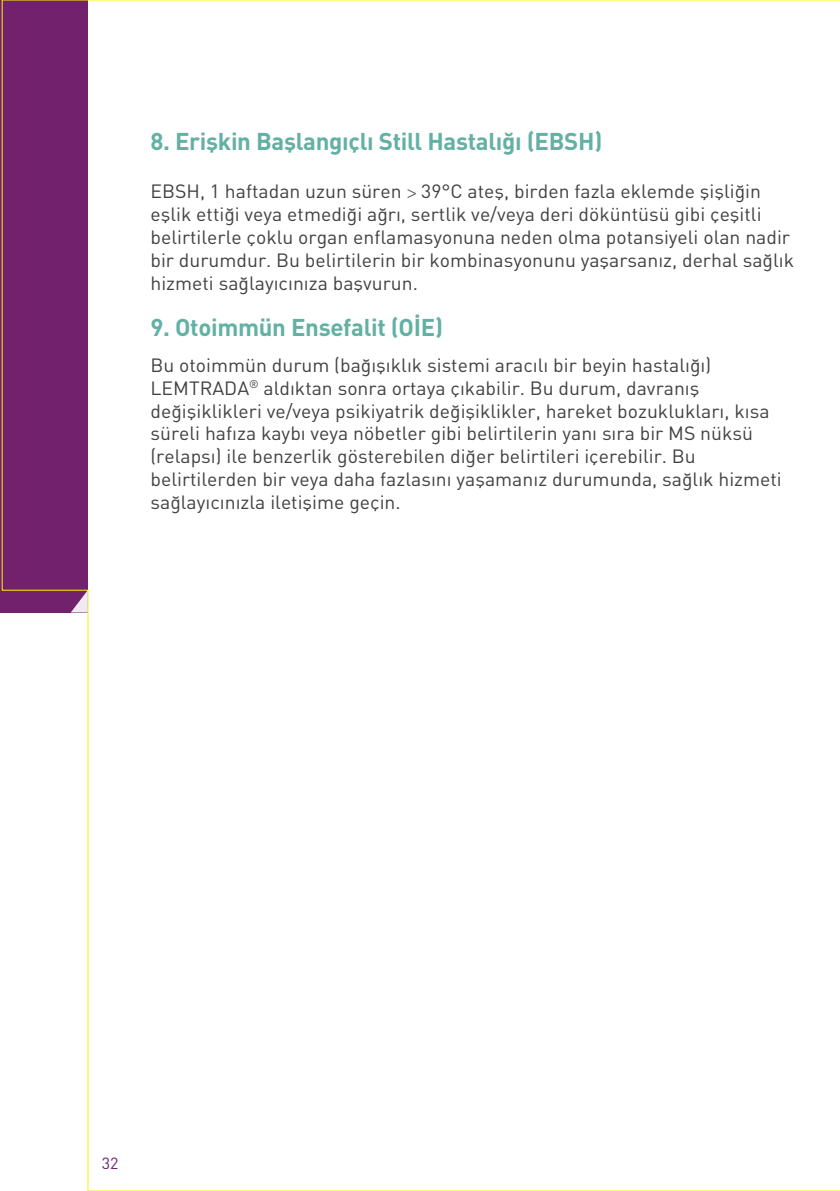
<style>
.page{position:relative;width:840px;height:1191px;background:#fff}
.page>*{position:absolute;margin:0;border:0;box-sizing:border-box;transform-origin:0 0}
.t1{font:24px "DINT Bold Tr";letter-spacing:-.015em;color:#63b0a4}
.t2{font:19px/22.8px "DIN Tr";color:#414042}
.t3{font:16px "DIN Tr";color:#72226d}
</style>
<div class="page">
<svg style="left:1px;top:0;width:88px;height:1191px"></svg>
<svg style="left:71px;top:590px;width:17px;height:22px"></svg>
<p class="t1" style="left:150px;top:126px;width:453px">8. Erişkin Başlangıçlı Still Hastalığı (EBSH)</p>
<p class="t2" style="left:150px;top:180px;width:645px">EBSH, 1 haftadan uzun süren 39°C ateş, birden fazla eklemde şişliğin eşlik ettiği veya etmediği ağrı, sertlik ve/veya deri döküntüsü gibi çeşitli belirtilerle çoklu organ enflamasyonuna neden olma potansiyeli olan nadir bir durumdur. Bu belirtilerin bir kombinasyonunu yaşarsanız, derhal sağlık hizmeti sağlayıcınıza başvurun.</p>
<p class="t1" style="left:150px;top:311px;width:294px">9. Otoimmün Ensefalit (OİE)</p>
<p class="t2" style="left:150px;top:353px;width:632px">Bu otoimmün durum (bağışıklık sistemi aracılı bir beyin hastalığı)<br>LEMTRADA<sup>®</sup> aldıktan sonra ortaya çıkabilir. Bu durum, davranış değişiklikleri ve/veya psikiyatrik değişiklikler, hareket bozuklukları, kısa süreli hafıza kaybı veya nöbetler gibi belirtilerin yanı sıra bir MS nüksü (relapsı) ile benzerlik gösterebilen diğer belirtileri içerebilir. Bu belirtilerden bir veya daha fazlasını yaşamanız durumunda, sağlık hizmeti sağlayıcınızla iletişime geçin.</p>
<p class="t3" style="left:102px;top:1153px;width:18px">32</p>
</div>
